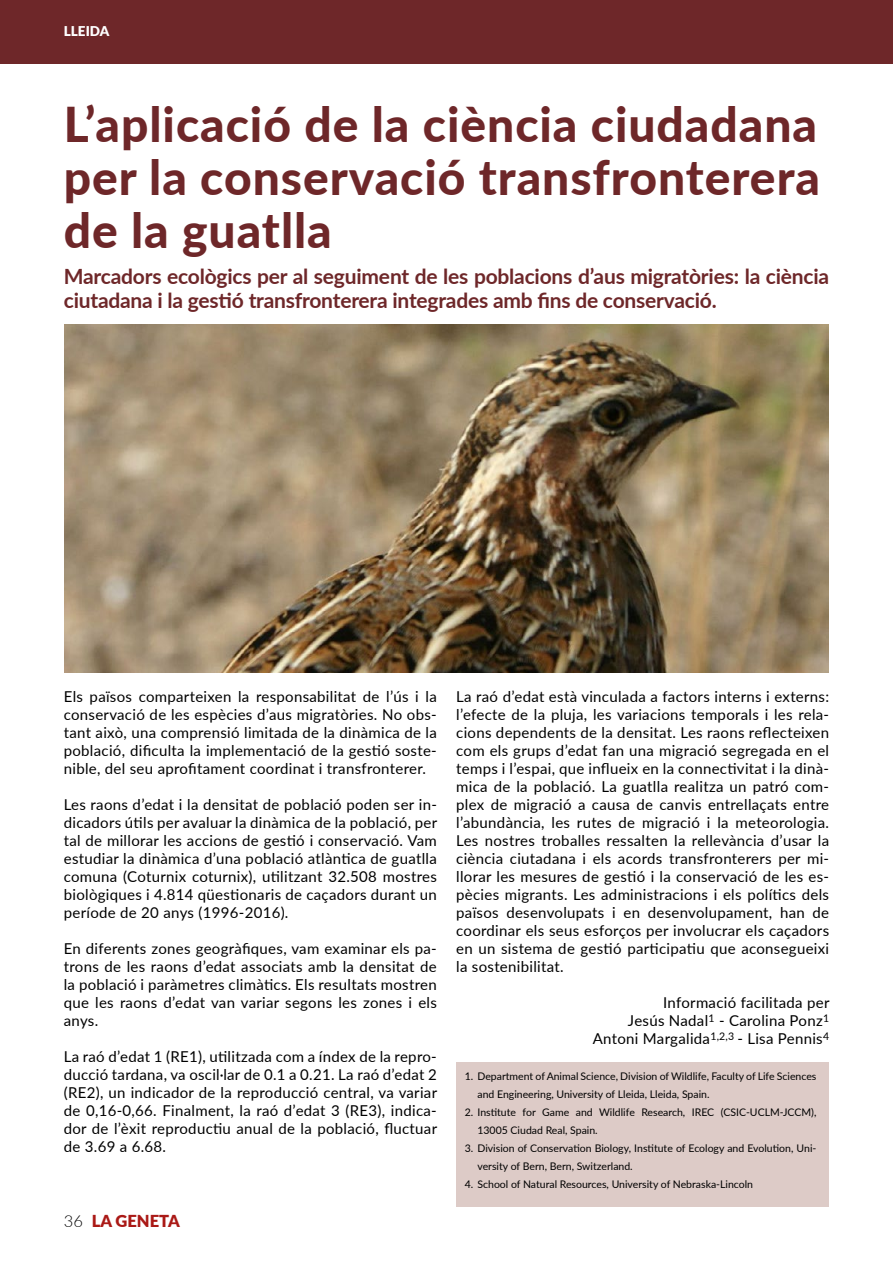
<style>
.page{position:relative;width:893px;height:1263px;background:#fff}
.page>*{position:absolute;margin:0;border:0;box-sizing:border-box;transform-origin:0 0}
.t1{font:800 48px/52.5px "Lato";letter-spacing:.02em;color:#6e2729;text-align:justify}
.t2{font:700 21px/24px "Lato";letter-spacing:-.01em;color:#6e2729}
.t3{font:900 16.5px "Lato";color:#aa1916}
.t4{font:15px/18px "Lato";letter-spacing:.02em;color:#000;text-align:justify}
.t5{font:900 13.5px "Lato";color:#fff}
.t6{font:10.5px/18px "Lato";color:#000}
.s1{font-weight:300;color:#000}
</style>
<div class="page">
<div style="left:0;top:0;width:893px;height:64px;background:#6e2729"></div>
<hr style="left:892px;top:0;width:1px;height:64px;background:#283273">
<div style="left:456px;top:1062px;width:373px;height:144px;background:#ddcbc7"></div>
<img style="left:64px;top:324px;width:765px;height:349px">
<p class="t5" style="left:64px;top:21px;width:47px">LLEIDA</p>
<h1 class="t1" style="left:64px;top:97px;width:758px">L’aplicació de la ciència ciudadana per la conservació transfronterera de la guatlla</h1>
<h2 class="t2" style="left:64px;top:264px;width:767px">Marcadors ecològics per al seguiment de les poblacions d’aus migratòries: la ciència ciutadana i la gestió transfronterera integrades amb fins de conservació.</h2>
<p class="t4" style="left:64px;top:687px;width:375px">Els països comparteixen la responsabilitat de l’ús i la conservació de les espècies d’aus migratòries. No obs&shy;tant això, una comprensió limitada de la dinàmica de la població, dificulta la implementació de la gestió soste&shy;nible, del seu aprofitament coordinat i transfronterer.</p>
<p class="t4" style="left:64px;top:795px;width:375px">Les raons d’edat i la densitat de població poden ser in&shy;dicadors útils per avaluar la dinàmica de la població, per tal de millorar les accions de gestió i conservació. Vam estudiar la dinàmica d’una població atlàntica de guatlla comuna (Coturnix coturnix), utilitzant 32.508 mostres biològiques i 4.814 qüestionaris de caçadors durant un període de 20 anys (1996-2016).</p>
<p class="t4" style="left:64px;top:939px;width:375px">En diferents zones geogràfiques, vam examinar els pa&shy;trons de les raons d’edat associats amb la densitat de la població i paràmetres climàtics. Els resultats mostren que les raons d’edat van variar segons les zones i els anys.</p>
<p class="t4" style="left:64px;top:1047px;width:375px">La raó d’edat 1 (RE1), utilitzada com a índex de la repro&shy;ducció tardana, va oscil·lar de 0.1 a 0.21. La raó d’edat 2 (RE2), un indicador de la reproducció central, va variar de 0,16-0,66. Finalment, la raó d’edat 3 (RE3), indica&shy;dor de l’èxit reproductiu anual de la població, fluctuar de 3.69 a 6.68.</p>
<p class="t3" style="left:64px;top:1208px;width:118px"><span class="s1">36</span> LA GENETA</p>
<p class="t4" style="left:456px;top:687px;width:374px">La raó d’edat està vinculada a factors interns i externs: l’efecte de la pluja, les variacions temporals i les rela&shy;cions dependents de la densitat. Les raons reflecteixen com els grups d’edat fan una migració segregada en el temps i l’espai, que influeix en la connectivitat i la dinà&shy;mica de la població. La guatlla realitza un patró com&shy;plex de migració a causa de canvis entrellaçats entre l’abundància, les rutes de migració i la meteorologia.<br>Les nostres troballes ressalten la rellevància d’usar la ciència ciutadana i els acords transfronterers per mi&shy;llorar les mesures de gestió i la conservació de les es&shy;pècies migrants. Les administracions i els polítics dels països desenvolupats i en desenvolupament, han de coordinar els seus esforços per involucrar els caçadors en un sistema de gestió participatiu que aconsegueixi la sostenibilitat.</p>
<p class="t4" style="left:593px;top:993px;width:238px;text-align:right">Informació facilitada per<br>Jesús Nadal<sup>1</sup> - Carolina Ponz<sup>1<br></sup>Antoni Margalida<sup>1,2,3</sup> - Lisa Pennis<sup>4</sup></p>
<p class="t6" style="left:477px;top:1067px;width:340px;text-indent:-13px">1. Department of Animal Science, Division of Wildlife, Faculty of Life Sciences and Engineering, University of Lleida, Lleida, Spain.</p>
<p class="t6" style="left:477px;top:1103px;width:340px;text-indent:-13px">2. Institute for Game and Wildlife Research, IREC (CSIC-UCLM-JCCM),<br>13005 Ciudad Real, Spain.</p>
<p class="t6" style="left:477px;top:1139px;width:340px;text-indent:-13px">3. Division of Conservation Biology, Institute of Ecology and Evolution, Uni&shy;versity of Bern, Bern, Switzerland.</p>
<p class="t6" style="left:465px;top:1175px;width:290px">4. School of Natural Resources, University of Nebraska-Lincoln</p>
</div>
